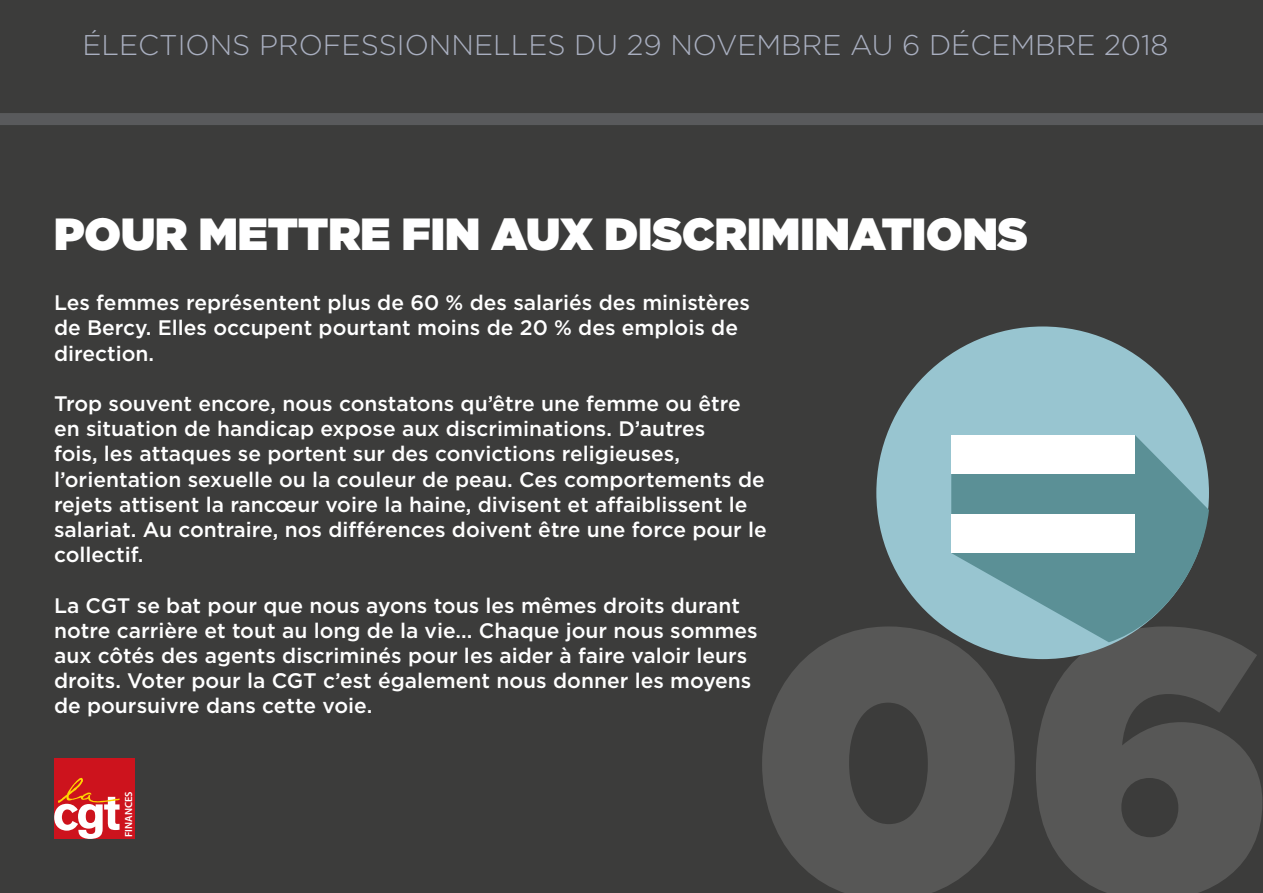
<style>
.page{position:relative;width:1263px;height:893px;background:#3c3c3b}
.page>*{position:absolute;margin:0;border:0;box-sizing:border-box;transform-origin:0 0}
.t1{font:900 375px "Gotham";color:#575756}
.t2{font:900 45px "Gotham";color:#fff}
.t3{font:300 28.5px "Gotham";color:#a9afc0}
.t4{font:500 21px/25.2px "Gotham";color:#fff}
.t5{font:600 10.35px "Myriad Pro";color:#fff}
</style>
<div class="page">
<div style="left:54px;top:758px;width:81px;height:81px;background:#cd131d"></div>
<svg style="left:54px;top:778px;width:66px;height:61px"></svg>
<div style="left:0;top:113px;width:1263px;height:12px;background:#595a5c"></div>
<div style="left:876px;top:326px;width:333px;height:333px;background:#98c5d0;border-radius:50%"></div>
<svg style="left:951px;top:435px;width:258px;height:207px;fill:#5b9096"></svg>
<div style="left:951px;top:435px;width:184px;height:38px;background:#fff"></div>
<div style="left:951px;top:515px;width:184px;height:38px;background:#fff"></div>
<h3 class="t3" style="left:82px;top:27px;width:1087px">ÉLECTIONS PROFESSIONNELLES DU 29 NOVEMBRE AU 6 DÉCEMBRE 2018</h3>
<h2 class="t2" style="left:54px;top:202px;width:975px">POUR METTRE FIN AUX DISCRIMINATIONS</h2>
<p class="t4" style="left:54px;top:290px;width:698px">Les femmes représentent plus de 60 % des salariés des ministères de Bercy. Elles occupent pourtant moins de 20 % des emplois de direction.</p>
<p class="t4" style="left:54px;top:391px;width:714px">Trop souvent encore, nous constatons qu’être une femme ou être en situation de handicap expose aux discriminations. D’autres<br>fois, les attaques se portent sur des convictions religieuses, l’orientation sexuelle ou la couleur de peau. Ces comportements de rejets attisent la rancœur voire la haine, divisent et affaiblissent le salariat. Au contraire, nos différences doivent être une force pour le collectif.</p>
<p class="t4" style="left:54px;top:592px;width:705px">La CGT se bat pour que nous ayons tous les mêmes droits durant notre carrière et tout au long de la vie... Chaque jour nous sommes aux côtés des agents discriminés pour les aider à faire valoir leurs droits. Voter pour la CGT c’est également nous donner les moyens de poursuivre dans cette voie.</p>
<h1 class="t1" style="left:751px;top:493px;width:523px">06</h1>
<p class="t5" style="left:122px;top:837px;width:47px;rotate:-90deg">FINANCES</p>
</div>
